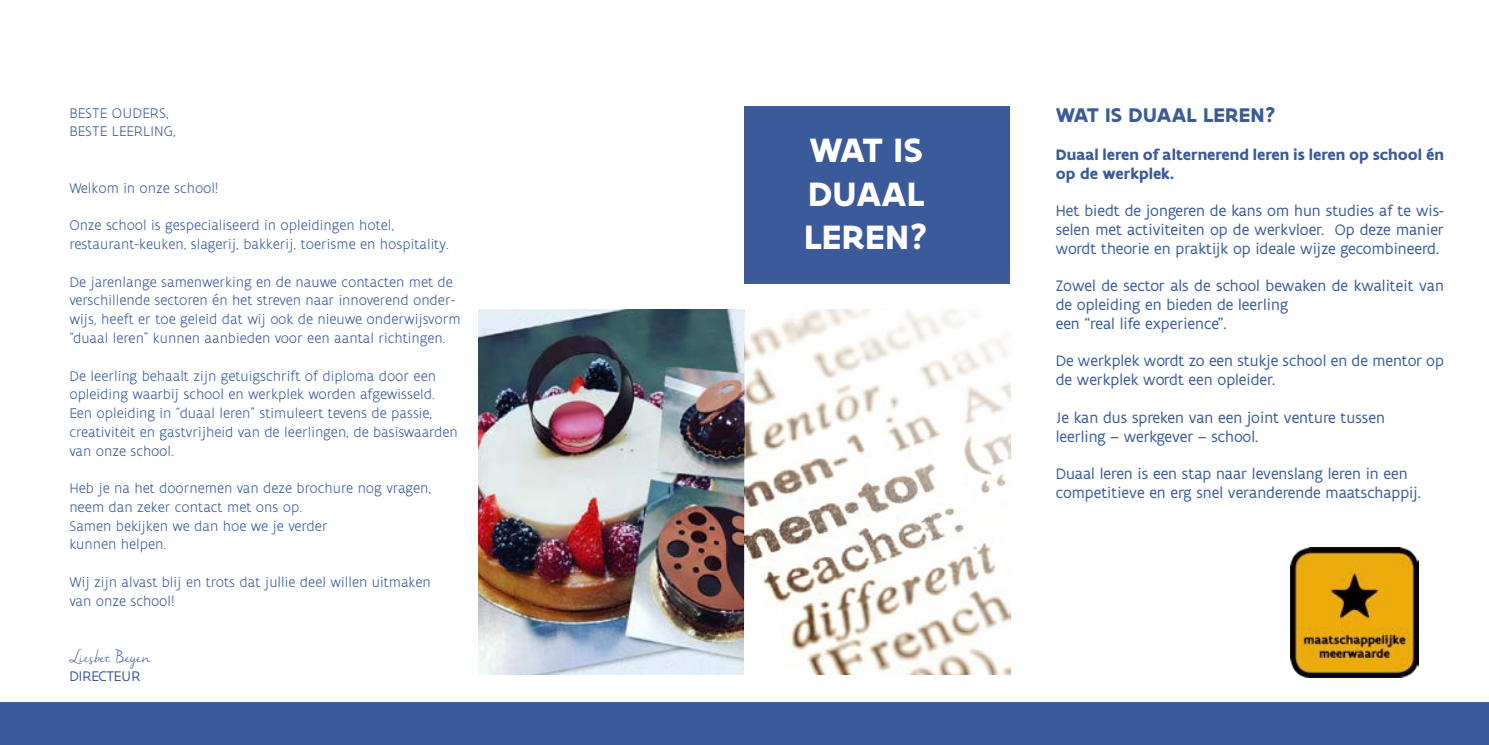
<style>
.page{position:relative;width:1489px;height:745px;background:#fff}
.page>*{position:absolute;margin:0;border:0;box-sizing:border-box;transform-origin:0 0}
.t1{font:700 36.25px/43.5px "Flanders Art Sans";letter-spacing:.005em;color:#fff}
.t2{font:700 21.25px "Flanders Art Sans";letter-spacing:.005em;color:#3a5a99}
.t3{font:16.25px/18.8px "Flanders Art Sans";color:#3a5a99}
.t4{font:700 16.25px/18.8px "Flanders Art Sans";color:#3a5a99}
.t5{font:300 15px/18.8px "Flanders Art Sans";color:#3b5a9a}
.t6{font:15px "Nella Sue Demo";color:#3b5a9a}
.t7{font:15px "Flanders Art Sans";letter-spacing:.005em;color:#3b5a9a}
</style>
<div class="page">
<div style="left:0;top:702px;width:1488px;height:42px;background:#3a5a99"></div>
<div style="left:744px;top:106px;width:266px;height:177px;background:#3a5a99"></div>
<img style="left:478px;top:309px;width:266px;height:364px">
<svg style="left:744px;top:309px;width:266px;height:364px"></svg>
<img style="left:1290px;top:547px;width:127px;height:129px">
<p class="t5" style="left:69px;top:104px;width:108px">BESTE OUDERS,<br>BESTE LEERLING,</p>
<p class="t5" style="left:69px;top:179px;width:150px">Welkom in onze school!</p>
<p class="t5" style="left:69px;top:216px;width:381px">Onze school is gespecialiseerd in opleidingen hotel, restaurant-keuken, slagerij, bakkerij, toerisme en hospitality.</p>
<p class="t5" style="left:69px;top:272px;width:393px">De jarenlange samenwerking en de nauwe contacten met de verschillende sectoren én het streven naar innoverend onder&shy;wijs, heeft er toe geleid dat wij ook de nieuwe onderwijsvorm “duaal leren” kunnen aanbieden voor een aantal richtingen.</p>
<p class="t5" style="left:69px;top:366px;width:390px">De leerling behaalt zijn getuigschrift of diploma door een opleiding waarbij school en werkplek worden afgewisseld.<br>Een opleiding in “duaal leren” stimuleert tevens de passie, creativiteit en gastvrijheid van de leerlingen, de basiswaarden van onze school.</p>
<p class="t5" style="left:69px;top:479px;width:363px">Heb je na het doornemen van deze brochure nog vragen, neem dan zeker contact met ons op.<br>Samen bekijken we dan hoe we je verder<br>kunnen helpen.</p>
<p class="t5" style="left:69px;top:572px;width:363px">Wij zijn alvast blij en trots dat jullie deel willen uitmaken van onze school!</p>
<p class="t6" style="left:69px;top:647px;width:83px">Liesbet Beyen</p>
<p class="t7" style="left:69px;top:666px;width:73px">DIRECTEUR</p>
<h1 class="t1" style="left:804px;top:129px;width:126px">WAT IS<br>DUAAL<br>LEREN?</h1>
<h2 class="t2" style="left:1055px;top:102px;width:222px">WAT IS DUAAL LEREN?</h2>
<p class="t4" style="left:1055px;top:145px;width:390px">Duaal leren of alternerend leren is leren op school én op de werkplek.</p>
<p class="t3" style="left:1055px;top:202px;width:389px;text-align:justify">Het biedt de jongeren de kans om hun studies af te wis&shy;selen met activiteiten op de werkvloer. Op deze manier wordt theorie en praktijk op ideale wijze gecombineerd.</p>
<p class="t3" style="left:1055px;top:277px;width:389px">Zowel de sector als de school bewaken de kwaliteit van de opleiding en bieden de leerling<br>een “real life experience”.</p>
<p class="t3" style="left:1055px;top:352px;width:389px">De werkplek wordt zo een stukje school en de mentor op de werkplek wordt een opleider.</p>
<p class="t3" style="left:1055px;top:408px;width:331px">Je kan dus spreken van een joint venture tussen leerling – werkgever – school.</p>
<p class="t3" style="left:1055px;top:464px;width:366px">Duaal leren is een stap naar levenslang leren in een competitieve en erg snel veranderende maatschappij.</p>
</div>
